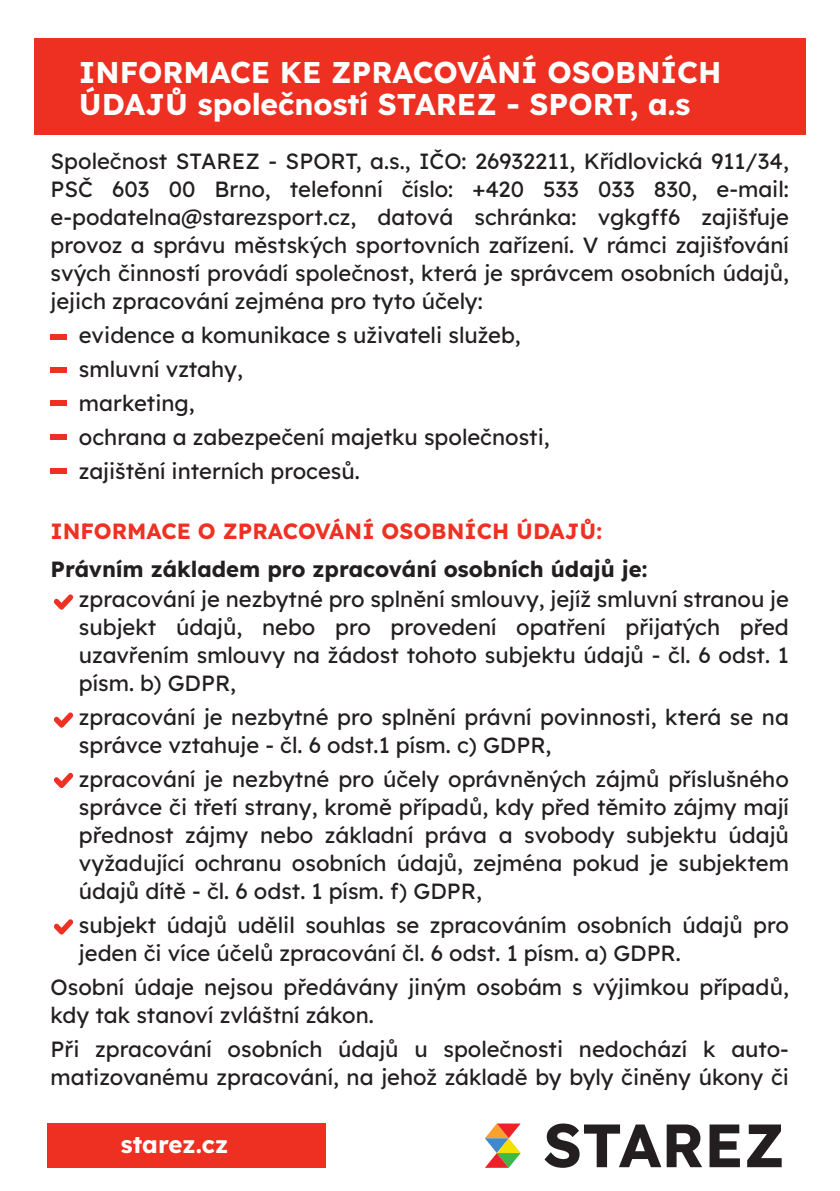
<style>
.page{position:relative;width:840px;height:1191px;background:#fff}
.page>*{position:absolute;margin:0;border:0;box-sizing:border-box;transform-origin:0 0}
.t1{font:700 30px/32px "Lexend";color:#fff}
.t2{font:700 24px "Lexend";color:#fff}
.t3{font:22px/28px "Lexend";color:#231f20}
.t4{font:700 22px "Lexend";color:#231f20}
.t5{font:700 22px "Lexend";color:#ee3123}
</style>
<div class="page">
<div style="left:34px;top:38px;width:771px;height:96px;background:#ee3023"></div>
<div style="left:47px;top:1123px;width:279px;height:45px;background:#ee3023"></div>
<div style="left:51px;top:468px;width:16px;height:6px;background:#ee3023"></div>
<div style="left:51px;top:434px;width:16px;height:6px;background:#ee3023"></div>
<div style="left:51px;top:400px;width:16px;height:6px;background:#ee3023"></div>
<div style="left:51px;top:334px;width:16px;height:6px;background:#ee3023"></div>
<div style="left:51px;top:367px;width:16px;height:5px;background:#ee3023"></div>
<svg style="left:485px;top:1123px;width:35px;height:45px"></svg>
<svg style="left:544px;top:1123px;width:158px;height:45px"></svg>
<svg style="left:709px;top:1124px;width:31px;height:43px"></svg>
<svg style="left:747px;top:1124px;width:34px;height:43px"></svg>
<svg style="left:54px;top:594px;width:19px;height:16px"></svg>
<svg style="left:54px;top:712px;width:19px;height:16px"></svg>
<svg style="left:54px;top:772px;width:19px;height:16px"></svg>
<svg style="left:54px;top:919px;width:19px;height:15px"></svg>
<h1 class="t1" style="left:79px;top:55px;width:644px">INFORMACE KE ZPRACOVÁNÍ OSOBNÍCH<br>ÚDAJŮ společností STAREZ - SPORT, a.s</h1>
<p class="t3" style="left:51px;top:146px;width:739px;text-align:justify">Společnost STAREZ - SPORT, a.s., IČO: 26932211, Křídlovická 911/34, PSČ 603 00 Brno, telefonní číslo: +420 533 033 830, e-mail: e-podatelna@starezsport.cz, datová schránka: vgkgff6 zajišťuje provoz a správu městských sportovních zařízení. V rámci zajišťování svých činností provádí společnost, která je správcem osobních údajů, jejich zpracování zejména pro tyto účely:</p>
<p class="t3" style="left:79px;top:317px;width:472px;line-height:34px">evidence a komunikace s uživateli služeb, smluvní vztahy,<br>marketing,<br>ochrana a zabezpečení majetku společnosti, zajištění interních procesů.</p>
<p class="t5" style="left:51px;top:517px;width:553px">INFORMACE O ZPRACOVÁNÍ OSOBNÍCH ÚDAJŮ:</p>
<p class="t4" style="left:51px;top:555px;width:598px">Právním základem pro zpracování osobních údajů je:</p>
<p class="t3" style="left:79px;top:584px;width:711px;text-align:justify">zpracování je nezbytné pro splnění smlouvy, jejíž smluvní stranou je subjekt údajů, nebo pro provedení opatření přijatých před uzavřením smlouvy na žádost tohoto subjektu údajů - čl. 6 odst. 1 písm. b) GDPR,</p>
<p class="t3" style="left:79px;top:702px;width:711px">zpracování je nezbytné pro splnění právní povinnosti, která se na správce vztahuje - čl. 6 odst.1 písm. c) GDPR,</p>
<p class="t3" style="left:79px;top:764px;width:711px;text-align:justify">zpracování je nezbytné pro účely oprávněných zájmů příslušného správce či třetí strany, kromě případů, kdy před těmito zájmy mají přednost zájmy nebo základní práva a svobody subjektu údajů vyžadující ochranu osobních údajů, zejména pokud je subjektem údajů dítě - čl. 6 odst. 1 písm. f) GDPR,</p>
<p class="t3" style="left:79px;top:910px;width:711px">subjekt údajů udělil souhlas se zpracováním osobních údajů pro jeden či více účelů zpracování čl. 6 odst. 1 písm. a) GDPR.</p>
<p class="t3" style="left:51px;top:972px;width:739px">Osobní údaje nejsou předávány jiným osobám s výjimkou případů, kdy tak stanoví zvláštní zákon.</p>
<p class="t3" style="left:51px;top:1034px;width:739px">Při zpracování osobních údajů u společnosti nedochází k auto&shy;matizovanému zpracování, na jehož základě by byly činěny úkony či</p>
<p class="t2" style="left:121px;top:1129px;width:109px">starez.cz</p>
</div>
